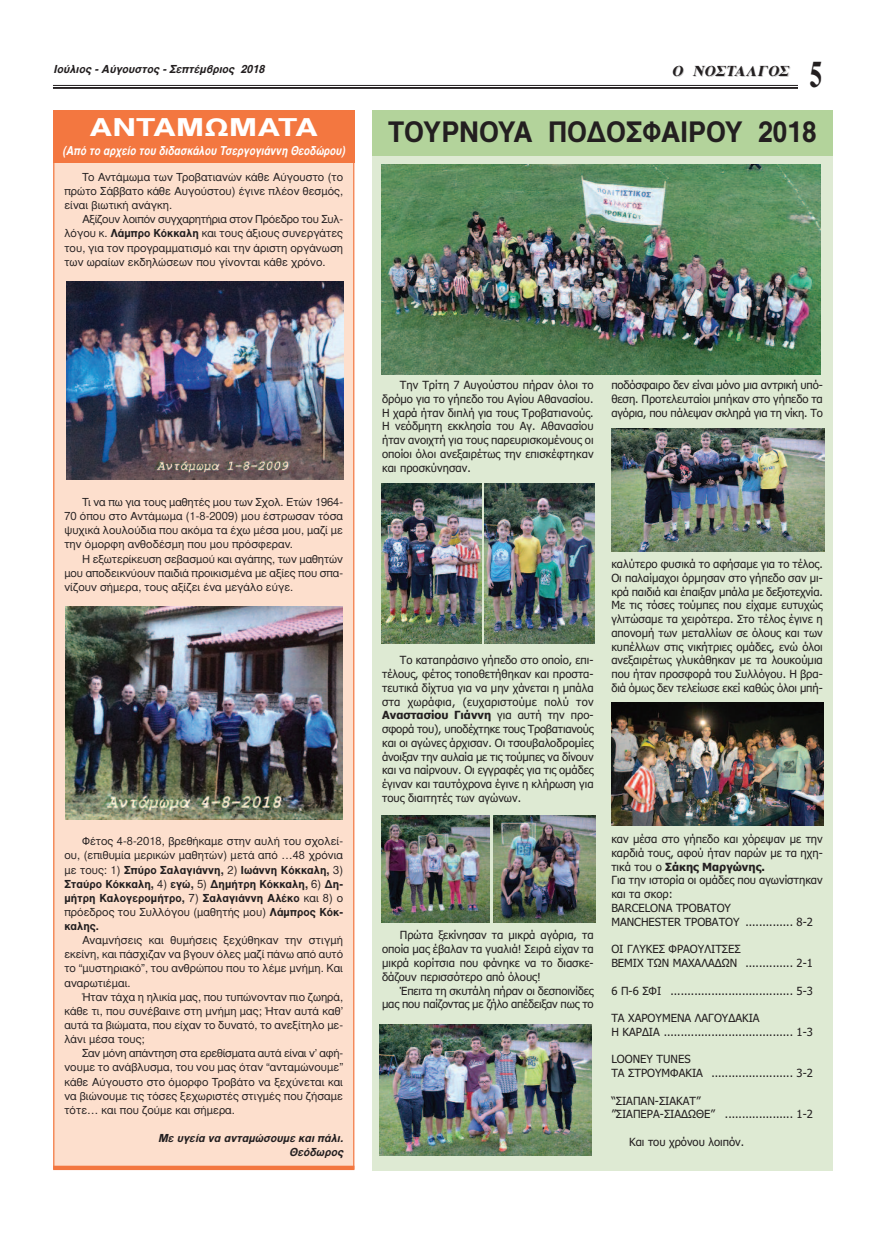
<style>
.page{position:relative;width:886px;height:1241px;background:#fff}
.page>*{position:absolute;margin:0;border:0;box-sizing:border-box;transform-origin:0 0}
.t1{font:700 37.5px "Gr Times";color:#231f20;scale:.7 1}
.t2{font:700 28.75px "Gr Helvetica";color:#231f20;scale:.95 1}
.t3{font:700 25px "Gr Helvetica";color:#fff;scale:1.3 1}
.t4{font:italic 700 15px "Gr Times";color:#231f20}
.t5{font:italic 700 12.5px "Gr Helvetica";color:#fff;scale:.85 1}
.t6{font:11.25px/13.8px "Tahoma";color:#231f20;text-align:justify}
.t7{font:11.25px/14.1px "Gr Helvetica";color:#231f20;text-align:justify}
.t8{font:italic 700 11.25px/14.1px "Gr Helvetica";color:#231f20;text-align:right}
.s1{font-weight:700}
</style>
<div class="page">
<div style="left:54px;top:111px;width:299px;height:1057px;background:#fddfcd"></div>
<hr style="left:53px;top:85px;width:778px;height:1px;background:#231f20">
<hr style="left:53px;top:87px;width:778px;height:2px;background:#231f20">
<div style="left:798px;top:54px;width:35px;height:44px;background:#fff"></div>
<div style="left:372px;top:110px;width:461px;height:1059px;background:#deead3"></div>
<div style="left:53px;top:110px;width:301px;height:52px;background:#f37740"></div>
<div style="left:372px;top:110px;width:461px;height:45px;background:#b3d39b"></div>
<img style="left:67px;top:281px;width:276px;height:199px">
<img style="left:66px;top:606px;width:276px;height:213px">
<img style="left:379px;top:1024px;width:213px;height:131px">
<img style="left:381px;top:164px;width:440px;height:210px">
<img style="left:611px;top:702px;width:213px;height:123px">
<img style="left:611px;top:428px;width:213px;height:124px">
<svg style="left:53px;top:1165px;width:301px;height:4px"></svg>
<img style="left:382px;top:483px;width:99px;height:160px">
<img style="left:485px;top:483px;width:109px;height:160px">
<img style="left:382px;top:815px;width:107px;height:107px">
<img style="left:493px;top:815px;width:102px;height:107px">
<p class="t8" style="left:54px;top:62px;width:215px">Ιούλιος - Αύγουστος - Σεπτέμβριος 2018</p>
<h3 class="t3" style="left:89px;top:114px;width:178px">ΑΝΤΑΜΩΜΑΤΑ</h3>
<p class="t5" style="left:62px;top:144px;width:337px">(Από το αρχείο του διδασκάλου Τσεργογιάννη Θεοδώρου)</p>
<p class="t7" style="left:64px;top:170px;width:280px;text-indent:18px">Το Αντάμωμα των Τροβατιανών κάθε Αύγουστο (το πρώτο Σάββατο κάθε Αυγούστου) έγινε πλέον θεσμός, είναι βιωτική ανάγκη.</p>
<p class="t7" style="left:64px;top:212px;width:280px;text-indent:18px">Αξίζουν λοιπόν συγχαρητήρια στον Πρόεδρο του Συλ&shy;λόγου κ. <span class="s1">Λάμπρο Κόκκαλη</span> και τους άξιους συνεργάτες του, για τον προγραμματισμό και την άριστη οργάνωση των ωραίων εκδηλώσεων που γίνονται κάθε χρόνο.</p>
<h3 class="t4" style="left:671px;top:63px;width:122px">O NOΣTAΛΓOΣ</h3>
<h1 class="t1" style="left:808px;top:54px;width:21px">5</h1>
<h2 class="t2" style="left:388px;top:117px;width:453px">ΤΟΥΡΝΟΥΑ ΠΟΔΟΣΦΑΙΡΟΥ 2018</h2>
<p class="t7" style="left:64px;top:495px;width:280px;text-indent:18px">Τι να πω για τους μαθητές μου των Σχολ. Ετών 1964- 70 όπου στο Αντάμωμα (1-8-2009) μου έστρωσαν τόσα ψυχικά λουλούδια που ακόμα τα έχω μέσα μου, μαζί με την όμορφη ανθοδέσμη που μου πρόσφεραν.</p>
<p class="t7" style="left:64px;top:551px;width:280px;text-indent:18px">Η εξωτερίκευση σεβασμού και αγάπης, των μαθητών μου αποδεικνύουν παιδιά προικισμένα με αξίες που σπα&shy;νίζουν σήμερα, τους αξίζει ένα μεγάλο εύγε.</p>
<p class="t7" style="left:64px;top:834px;width:280px;text-indent:18px">Φέτος 4-8-2018, βρεθήκαμε στην αυλή του σχολεί&shy;ου, (επιθυμία μερικών μαθητών) μετά από …48 χρόνια με τους: 1) <span class="s1">Σπύρο Σαλαγιάννη,</span> 2) <span class="s1">Ιωάννη Κόκκαλη,</span> 3)<br><span class="s1">Σταύρο Κόκκαλη,</span> 4) <span class="s1">εγώ,</span> 5) <span class="s1">Δημήτρη Κόκκαλη,</span> 6) <span class="s1">Δη&shy;μήτρη Καλογερομήτρο,</span> 7) <span class="s1">Σαλαγιάννη Αλέκο</span> και 8) ο πρόεδρος του Συλλόγου (μαθητής μου) <span class="s1">Λάμπρος Κόκ&shy;καλης.</span></p>
<p class="t7" style="left:64px;top:933px;width:280px;text-indent:18px">Αναμνήσεις και θυμήσεις ξεχύθηκαν την στιγμή εκείνη, και πάσχιζαν να βγουν όλες μαζί πάνω από αυτό το “μυστηριακό”, του ανθρώπου που το λέμε μνήμη. Και αναρωτιέμαι.</p>
<p class="t7" style="left:64px;top:989px;width:280px;text-indent:18px">Ήταν τάχα η ηλικία μας, που τυπώνονταν πιο ζωηρά, κάθε τι, που συνέβαινε στη μνήμη μας; Ήταν αυτά καθ’ αυτά τα βιώματα, που είχαν το δυνατό, το ανεξίτηλο με&shy;λάνι μέσα τους;</p>
<p class="t7" style="left:64px;top:1046px;width:280px;text-indent:18px">Σαν μόνη απάντηση στα ερεθίσματα αυτά είναι ν’ αφή&shy;νουμε το ανάβλυσμα, του νου μας όταν “ανταμώνουμε” κάθε Αύγουστο στο όμορφο Τροβάτο να ξεχύνεται και να βιώνουμε τις τόσες ξεχωριστές στιγμές που ζήσαμε τότε… και που ζούμε και σήμερα.</p>
<p class="t8" style="left:158px;top:1130px;width:189px">Με υγεία να ανταμώσουμε και πάλι.<br>Θεόδωρος</p>
<p class="t6" style="left:382px;top:378px;width:213px;text-indent:18px">Την Τρίτη 7 Αυγούστου πήραν όλοι το δρόμο για το γήπεδο του Αγίου Αθανασίου.<br>Η χαρά ήταν διπλή για τους Τροβατιανούς.<br>Η νεόδμητη εκκλησία του Αγ. Αθανασίου ήταν ανοιχτή για τους παρευρισκομένους οι οποίοι όλοι ανεξαιρέτως την επισκέφτηκαν και προσκύνησαν.</p>
<p class="t6" style="left:611px;top:378px;width:213px">ποδόσφαιρο δεν είναι μόνο μια αντρική υπό&shy;θεση. Προτελευταίοι μπήκαν στο γήπεδο τα αγόρια, που πάλεψαν σκληρά για τη νίκη. Το</p>
<p class="t6" style="left:382px;top:653px;width:213px;text-indent:18px">Το καταπράσινο γήπεδο στο οποίο, επι&shy;τέλους, φέτος τοποθετήθηκαν και προστα&shy;τευτικά δίχτυα για να μην χάνεται η μπάλα στα χωράφια, (ευχαριστούμε πολύ τον <span class="s1">Αναστασίου Γιάννη</span> για αυτή την προ&shy;σφορά του), υποδέχτηκε τους Τροβατιανούς και οι αγώνες άρχισαν. Οι τσουβαλοδρομίες άνοιξαν την αυλαία με τις τούμπες να δίνουν και να παίρνουν. Οι εγγραφές για τις ομάδες έγιναν και ταυτόχρονα έγινε η κλήρωση για τους διαιτητές των αγώνων.</p>
<p class="t6" style="left:382px;top:928px;width:213px;text-indent:18px">Πρώτα ξεκίνησαν τα μικρά αγόρια, τα οποία μας έβαλαν τα γυαλιά! Σειρά είχαν τα μικρά κορίτσια που φάνηκε να το διασκε&shy;δάζουν περισσότερο από όλους!</p>
<p class="t6" style="left:382px;top:983px;width:213px;text-align:right">Έπειτα τη σκυτάλη πήραν οι δεσποινίδες μας που παίζοντας με ζήλο απέδειξαν πως το</p>
<p class="t6" style="left:611px;top:557px;width:213px">καλύτερο φυσικά το αφήσαμε για το τέλος.<br>Οι παλαίμαχοι όρμησαν στο γήπεδο σαν μι&shy;κρά παιδιά και έπαιξαν μπάλα με δεξιοτεχνία.<br>Με τις τόσες τούμπες που είχαμε ευτυχώς γλιτώσαμε τα χειρότερα. Στο τέλος έγινε η απονομή των μεταλλίων σε όλους και των κυπέλλων στις νικήτριες ομάδες, ενώ όλοι ανεξαιρέτως γλυκάθηκαν με τα λουκούμια που ήταν προσφορά του Συλλόγου. Η βρα&shy;διά όμως δεν τελείωσε εκεί καθώς όλοι μπή-</p>
<p class="t6" style="left:611px;top:832px;width:213px;text-align:left">καν μέσα στο γήπεδο και χόρεψαν με την καρδιά τους, αφού ήταν παρών με τα ηχη&shy;τικά του ο <span class="s1">Σάκης Μαργώνης.<br></span>Για την ιστορία οι ομάδες που αγωνίστηκαν και τα σκορ:<br>BARCELONA ΤΡΟΒΑΤΟΥ<br>MANCHESTER ΤΡΟΒΑΤΟΥ .............. 8-2</p>
<p class="t6" style="left:611px;top:942px;width:203px">ΟΙ ΓΛΥΚΕΣ ΦΡΑΟΥΛΙΤΣΕΣ<br>BEMIX ΤΩΝ ΜΑΧΑΛΑΔΩΝ .............. 2-1</p>
<p class="t6" style="left:611px;top:983px;width:203px">6 Π-6 ΣΦΙ .................................... 5-3</p>
<p class="t6" style="left:611px;top:1011px;width:203px">ΤΑ ΧΑΡΟΥΜΕΝΑ ΛΑΓΟΥΔΑΚΙΑ<br>Η ΚΑΡΔΙΑ ...................................... 1-3</p>
<p class="t6" style="left:611px;top:1052px;width:203px">LOONEY TUNES<br>ΤΑ ΣΤΡΟΥΜΦΑΚΙΑ ........................ 3-2</p>
<p class="t6" style="left:611px;top:1093px;width:203px">“ΣΙΑΠΑΝ-ΣΙΑΚΑΤ”<br>”ΣΙΑΠΕΡΑ-ΣΙΑΔΩΘΕ” .................... 1-2</p>
<p class="t6" style="left:629px;top:1134px;width:117px">Και του χρόνου λοιπόν.</p>
</div>
